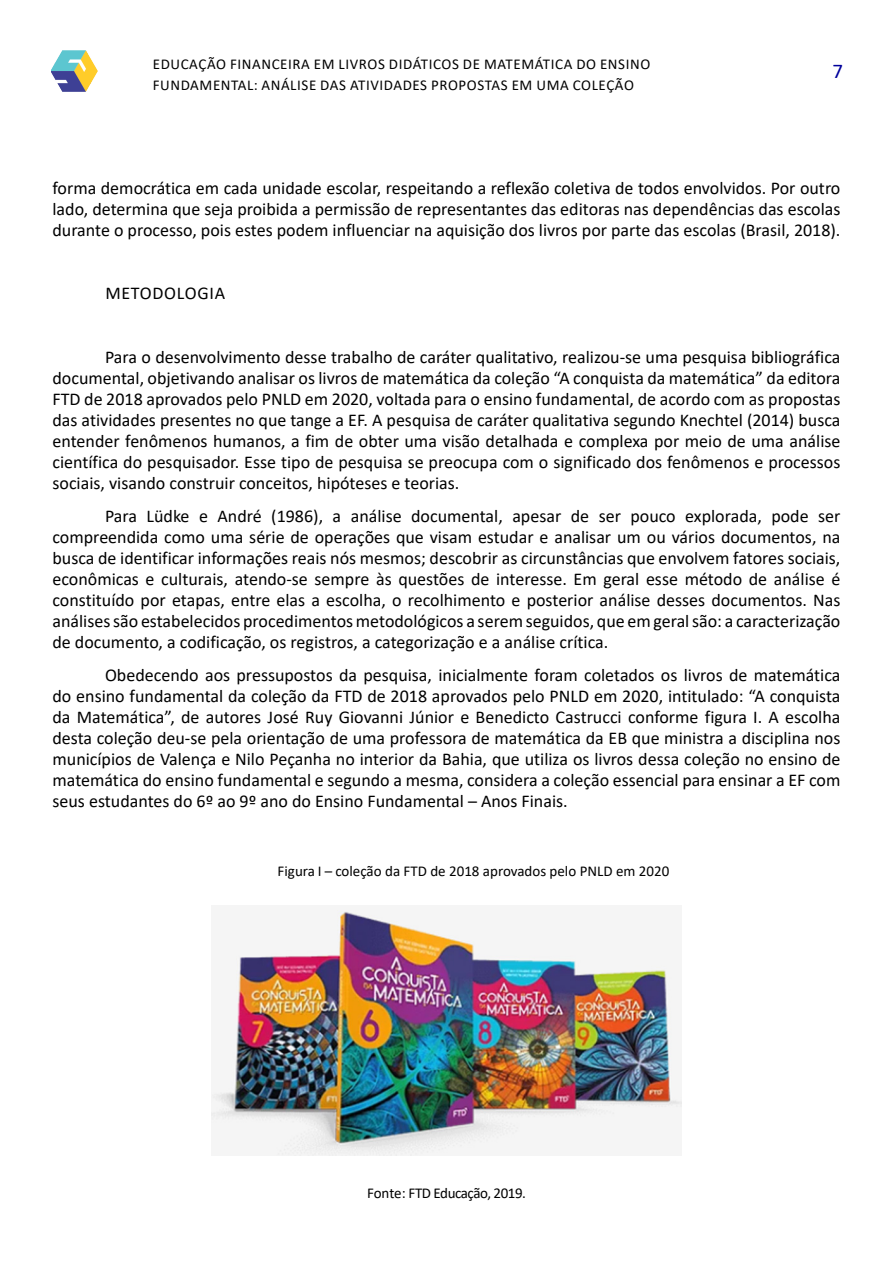
<style>
.page{position:relative;width:893px;height:1263px;background:#fff}
.page>*{position:absolute;margin:0;border:0;box-sizing:border-box;transform-origin:0 0}
.t1{font:21px "Calibri";color:#00009c}
.PARÁGRAFO_MATEMÁTICA{font:18px/21px "Calibri";color:#000;text-align:justify}
.TITULO_DE_PARÁGRAFO{font:18px "Calibri";letter-spacing:.04em;color:#000}
.LEGENDAS{font:15px/21px "Calibri";letter-spacing:.03em;color:#000}
.LEGENDAS-2{font:15px "Calibri";color:#000}
.LEGENDAS-3{font:15px "Calibri";letter-spacing:-.03em;color:#000}
</style>
<div class="page">
<img style="left:51px;top:51px;width:47px;height:41px">
<img style="left:212px;top:910px;width:469px;height:245px">
<p class="LEGENDAS" style="left:153px;top:53px;width:499px">EDUCAÇÃO FINANCEIRA EM LIVROS DIDÁTICOS DE MATEMÁTICA DO ENSINO<br>FUNDAMENTAL: ANÁLISE DAS ATIVIDADES PROPOSTAS EM UMA COLEÇÃO</p>
<p class="t1" style="left:832px;top:56px;width:12px">7</p>
<p class="PARÁGRAFO_MATEMÁTICA" style="left:52px;top:177px;width:789px">forma democrática em cada unidade escolar, respeitando a reflexão coletiva de todos envolvidos. Por outro lado, determina que seja proibida a permissão de representantes das editoras nas dependências das escolas durante o processo, pois estes podem influenciar na aquisição dos livros por parte das escolas (Brasil, 2018).</p>
<p class="TITULO_DE_PARÁGRAFO" style="left:105px;top:281px;width:121px">METODOLOGIA</p>
<p class="PARÁGRAFO_MATEMÁTICA" style="left:52px;top:346px;width:789px;text-indent:52px">Para o desenvolvimento desse trabalho de caráter qualitativo, realizou-se uma pesquisa bibliográfica documental, objetivando analisar os livros de matemática da coleção “A conquista da matemática” da editora FTD de 2018 aprovados pelo PNLD em 2020, voltada para o ensino fundamental, de acordo com as propostas das atividades presentes no que tange a EF. A pesquisa de caráter qualitativa segundo Knechtel (2014) busca entender fenômenos humanos, a fim de obter uma visão detalhada e complexa por meio de uma análise científica do pesquisador. Esse tipo de pesquisa se preocupa com o significado dos fenômenos e processos sociais, visando construir conceitos, hipóteses e teorias.</p>
<p class="PARÁGRAFO_MATEMÁTICA" style="left:52px;top:505px;width:789px;text-indent:52px">Para Lüdke e André (1986), a análise documental, apesar de ser pouco explorada, pode ser compreendida como uma série de operações que visam estudar e analisar um ou vários documentos, na busca de identificar informações reais nós mesmos; descobrir as circunstâncias que envolvem fatores sociais, econômicas e culturais, atendo-se sempre às questões de interesse. Em geral esse método de análise é constituído por etapas, entre elas a escolha, o recolhimento e posterior análise desses documentos. Nas análises são estabelecidos procedimentos metodológicos a serem seguidos, que em geral são: a caracterização de documento, a codificação, os registros, a categorização e a análise crítica.</p>
<p class="PARÁGRAFO_MATEMÁTICA" style="left:52px;top:664px;width:789px;text-indent:52px">Obedecendo aos pressupostos da pesquisa, inicialmente foram coletados os livros de matemática do ensino fundamental da coleção da FTD de 2018 aprovados pelo PNLD em 2020, intitulado: “A conquista da Matemática”, de autores José Ruy Giovanni Júnior e Benedicto Castrucci conforme figura I. A escolha desta coleção deu-se pela orientação de uma professora de matemática da EB que ministra a disciplina nos municípios de Valença e Nilo Peçanha no interior da Bahia, que utiliza os livros dessa coleção no ensino de matemática do ensino fundamental e segundo a mesma, considera a coleção essencial para ensinar a EF com seus estudantes do 6º ao 9º ano do Ensino Fundamental – Anos Finais.</p>
<p class="LEGENDAS-2" style="left:278px;top:860px;width:393px">Figura I – coleção da FTD de 2018 aprovados pelo PNLD em 2020</p>
<p class="LEGENDAS-3" style="left:367px;top:1182px;width:160px">Fonte: FTD Educação, 2019.</p>
</div>
